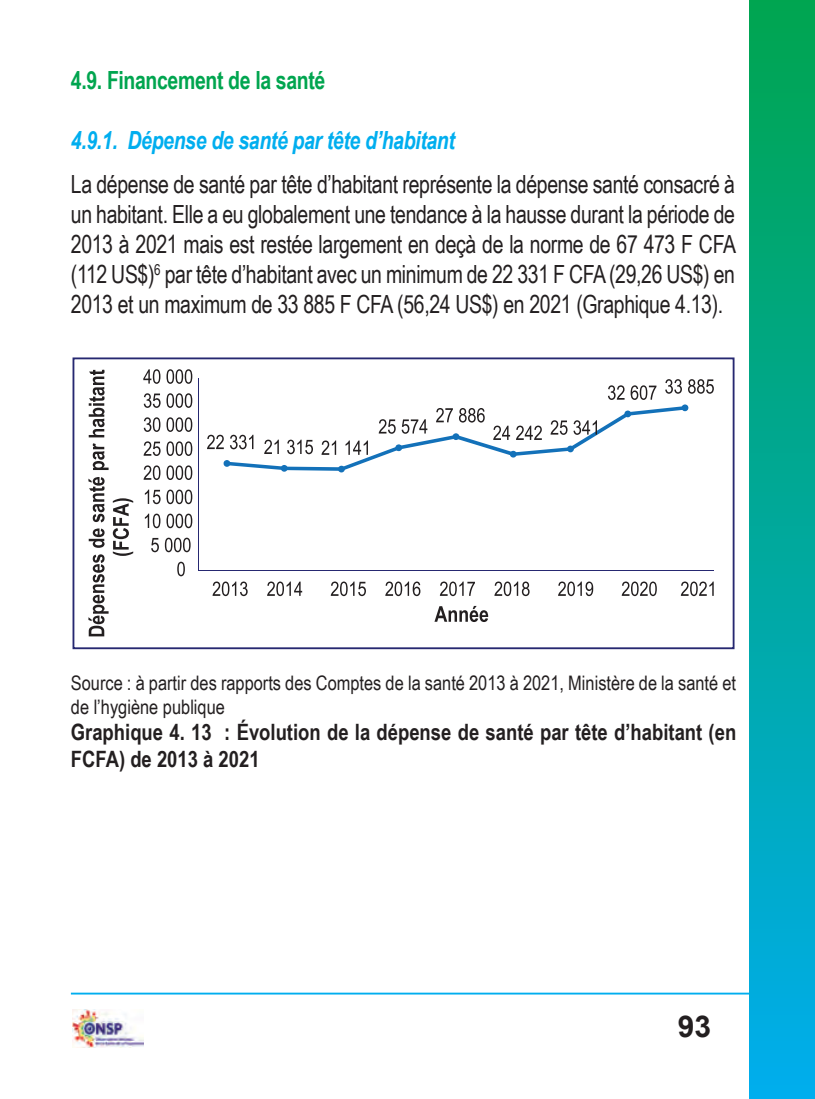
<style>
.page{position:relative;width:815px;height:1099px;background:#fff}
.page>*{position:absolute;margin:0;border:0;box-sizing:border-box;transform-origin:0 0}
.t1{font:700 30px "Arial";color:#231f20}
.t2{font:25px/30px "Arial Narrow";letter-spacing:-.015em;color:#231f20;text-align:justify;scale:.95 1}
.t3{font:italic 700 25px "Arial Narrow";letter-spacing:-.015em;color:#00aeef;scale:.95 1}
.t4{font:700 25px "Arial Narrow";letter-spacing:-.015em;color:#00a54f;scale:.95 1}
.t5{font:700 22.5px/27px "Arial Narrow";color:#231f20}
.t6{font:20px/24px "Arial Narrow";color:#231f20}
</style>
<div class="page">
<hr style="left:71px;top:992px;width:684px;height:2px;background:#00aeef">
<div style="left:749px;top:0;width:65px;height:1098px;background:linear-gradient(to bottom,#00a54f,#00adec)"></div>
<img style="left:73px;top:1009px;width:71px;height:38px">
<svg style="left:73px;top:357px;width:661px;height:292px"></svg>
<p class="t4" style="left:71px;top:66px;width:269px">4.9. Financement de la santé</p>
<p class="t3" style="left:71px;top:126px;width:406px">4.9.1. Dépense de santé par tête d’habitant</p>
<p class="t2" style="left:71px;top:169px;width:702px">La dépense de santé par tête d’habitant représente la dépense santé consacré à un habitant. Elle a eu globalement une tendance à la hausse durant la période de 2013 à 2021 mais est restée largement en deçà de la norme de 67 473 F CFA (112 US$)<sup>6</sup> par tête d’habitant avec un minimum de 22 331 F CFA (29,26 US$) en 2013 et un maximum de 33 885 F CFA (56,24 US$) en 2021 (Graphique 4.13).</p>
<p class="t6" style="left:71px;top:671px;width:667px">Source : à partir des rapports des Comptes de la santé 2013 à 2021, Ministère de la santé et de l’hygiène publique</p>
<p class="t5" style="left:71px;top:718px;width:667px">Graphique 4. 13 : évolution de la dépense de santé par tête d’habitant (en<br>FcFa) de 2013 à 2021</p>
<p class="t1" style="left:678px;top:1009px;width:35px">93</p>
</div>
